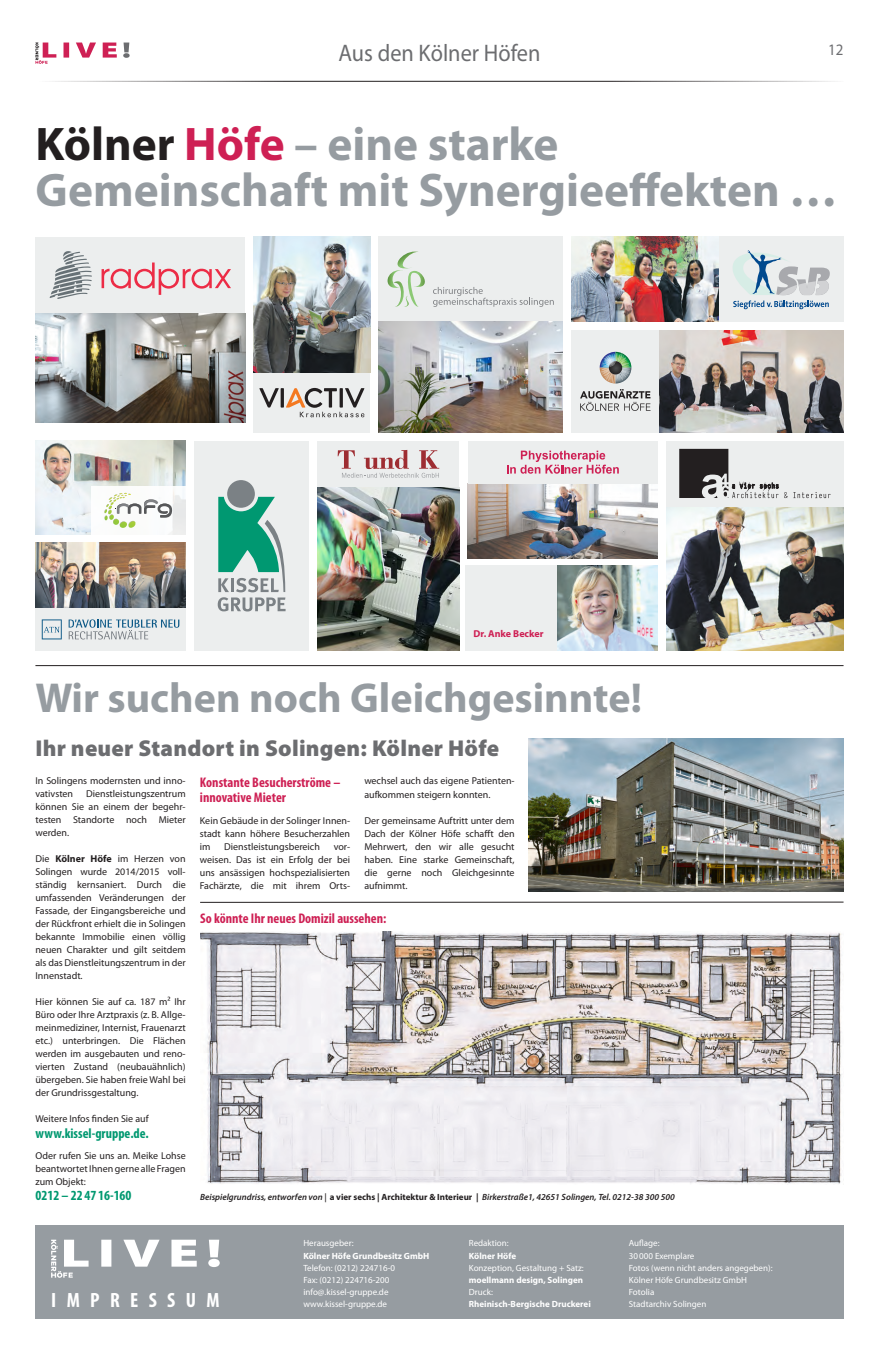
<style>
.page{position:relative;width:879px;height:1361px;background:#fff}
.page>*{position:absolute;margin:0;border:0;box-sizing:border-box;transform-origin:0 0}
.t1{font:700 47.3px/45.5px "Myriad Pro";color:#969ca1}
.t2{font:700 42px "Myriad Pro";color:#969ca1}
.t3{font:24px "Myriad Pro";color:#6c6d70;scale:.93 1}
.t4{font:900 23px "Myriad Pro";letter-spacing:.01em;color:#6c6d70}
.t5{font:700 condensed 20.7px "Myriad Pro";letter-spacing:.5em;color:#fff}
.t6{font:16px "Myriad Pro";color:#6c6d70;scale:.93 1}
.t7{font:700 condensed 14px/15px "Myriad Pro";color:#ce2054}
.t8{font:700 condensed 14px "Myriad Pro";color:#009870}
.t9{font:10px/13px "Myriad Pro";color:#231f20;text-align:justify}
.t10{font:700 10px "Myriad Pro";color:#ce2054}
.t11{font:9px/12.1px "Myriad Pro";color:#fff}
.t12{font:italic 600 9px "Myriad Pro";color:#231f20}
.t13{font:700 9px "Myriad Pro";color:#fff}
.s1{color:#231f20}
.s2{color:#ce2054}
.s3{font-size:47.8px}
.s4{font-weight:700}
.s5{font-weight:700;font-style:normal}
</style>
<div class="page">
<div style="left:35px;top:1225px;width:808px;height:93px;background:#969ca1"></div>
<svg style="left:208px;top:1239px;width:12px;height:28px"></svg>
<svg style="left:51px;top:1239px;width:146px;height:38px"></svg>
<div style="left:35px;top:237px;width:210px;height:76px;background:#eceeee"></div>
<svg style="left:102px;top:262px;width:129px;height:33px"></svg>
<svg style="left:50px;top:251px;width:42px;height:48px"></svg>
<img style="left:35px;top:313px;width:210px;height:109px">
<img style="left:200px;top:931px;width:642px;height:253px">
<img style="left:529px;top:738px;width:314px;height:153px">
<div style="left:254px;top:373px;width:116px;height:59px;background:#eceeee"></div>
<svg style="left:259px;top:388px;width:20px;height:19px"></svg>
<hr style="left:281px;top:388px;width:3px;height:19px;background:#231f20">
<svg style="left:286px;top:388px;width:78px;height:29px"></svg>
<img style="left:254px;top:237px;width:116px;height:136px">
<div style="left:378px;top:237px;width:185px;height:85px;background:#eceeee"></div>
<svg style="left:387px;top:251px;width:38px;height:56px"></svg>
<svg style="left:433px;top:287px;width:121px;height:20px"></svg>
<div style="left:719px;top:237px;width:124px;height:85px;background:#eceeee"></div>
<svg style="left:733px;top:250px;width:97px;height:59px"></svg>
<img style="left:571px;top:237px;width:148px;height:85px">
<img style="left:666px;top:506px;width:177px;height:145px">
<div style="left:666px;top:441px;width:177px;height:65px;background:#eceeee"></div>
<svg style="left:679px;top:449px;width:151px;height:49px"></svg>
<div style="left:571px;top:330px;width:88px;height:102px;background:#eceeee"></div>
<svg style="left:600px;top:352px;width:31px;height:31px"></svg>
<svg style="left:580px;top:389px;width:70px;height:22px"></svg>
<img style="left:659px;top:330px;width:184px;height:102px">
<img style="left:35px;top:441px;width:151px;height:93px">
<div style="left:91px;top:486px;width:95px;height:48px;background:linear-gradient(to right,#fffffe,#f4f5f5)"></div>
<svg style="left:104px;top:493px;width:68px;height:34px"></svg>
<img style="left:35px;top:543px;width:151px;height:65px">
<div style="left:35px;top:608px;width:151px;height:43px;background:#eceeee"></div>
<svg style="left:42px;top:619px;width:20px;height:20px"></svg>
<svg style="left:69px;top:619px;width:110px;height:20px"></svg>
<div style="left:194px;top:441px;width:115px;height:210px;background:#eceeee"></div>
<div style="left:317px;top:441px;width:142px;height:47px;background:#eceeee"></div>
<svg style="left:338px;top:450px;width:101px;height:28px"></svg>
<img style="left:317px;top:488px;width:142px;height:163px">
<img style="left:468px;top:483px;width:190px;height:75px">
<div style="left:468px;top:441px;width:190px;height:42px;background:#eceeee"></div>
<svg style="left:507px;top:451px;width:112px;height:23px"></svg>
<img style="left:556px;top:566px;width:102px;height:85px">
<div style="left:465px;top:566px;width:91px;height:85px;background:#eceeee"></div>
<div style="left:227px;top:480px;width:28px;height:28px;background:#7b8185;border-radius:50%"></div>
<svg style="left:218px;top:497px;width:67px;height:114px"></svg>
<img style="left:378px;top:322px;width:185px;height:110px">
<hr style="left:200px;top:902px;width:643px;height:1px;background:#231f20">
<hr style="left:35px;top:665px;width:808px;height:1px;background:#231f20">
<svg style="left:123px;top:43px;width:7px;height:15px"></svg>
<hr style="left:35px;top:81px;width:808px;height:1px;background:#231f20">
<svg style="left:35px;top:43px;width:82px;height:21px"></svg>
<h3 class="t3" style="left:338px;top:38px;width:219px">Aus den Kölner Höfen</h3>
<h3 class="t6" style="left:828px;top:39px;width:18px">12</h3>
<h1 class="t1" style="left:35px;top:120px;width:803px"><span class="s1">Kölner</span> <span class="s2">Höfe</span> – eine starke<br>Gemeinschaft mit Synergieeffekten <span class="s3">…</span></h1>
<p class="t10" style="left:473px;top:626px;width:71px">Dr. Anke Becker</p>
<h2 class="t2" style="left:35px;top:670px;width:608px">Wir suchen noch Gleichgesinnte!</h2>
<h3 class="t4" style="left:35px;top:733px;width:465px">Ihr neuer Standort in Solingen: Kölner Höfe</h3>
<p class="t9" style="left:35px;top:774px;width:152px">In Solingens modernsten und inno&shy;vativsten</p>
<p class="t9" style="left:35px;top:787px;width:152px;text-indent:51px">Dienstleistungszentrum können Sie an einem der begehr&shy;testen Standorte noch Mieter werden.</p>
<p class="t9" style="left:35px;top:852px;width:152px">Die <span class="s4">Kölner Höfe</span> im Herzen von Solingen wurde 2014/2015 voll&shy;ständig kernsaniert. Durch die umfassenden Veränderungen der Fassade, der Eingangsbereiche und der Rückfront erhielt die in Solingen bekannte Immobilie einen völlig neuen Charakter und gilt seitdem als das Dienstleitungszentrum in der Innenstadt.</p>
<p class="t9" style="left:35px;top:995px;width:152px">Hier können Sie auf ca. 187 m² Ihr Büro oder Ihre Arztpraxis (z. B. Allge&shy;meinmediziner, Internist, Frauenarzt etc.) unterbringen. Die Flächen werden im ausgebauten und reno&shy;vierten Zustand (neubauähnlich) übergeben. Sie haben freie Wahl bei der Grundrissgestaltung.</p>
<p class="t9" style="left:35px;top:1112px;width:115px">Weitere Infos finden Sie auf</p>
<h3 class="t8" style="left:35px;top:1124px;width:115px">www.kissel-gruppe.de.</h3>
<p class="t9" style="left:35px;top:1149px;width:152px">Oder rufen Sie uns an. Meike Lohse beantwortet Ihnen gerne alle Fragen zum Objekt:</p>
<h3 class="t8" style="left:35px;top:1187px;width:98px">0212 – 22 47 16-160</h3>
<h3 class="t7" style="left:200px;top:775px;width:142px">Konstante Besucherströme – innovative Mieter</h3>
<p class="t9" style="left:200px;top:814px;width:152px">Kein Gebäude in der Solinger Innen&shy;stadt kann höhere Besucherzahlen im</p>
<p class="t9" style="left:224px;top:840px;width:97px">Dienstleistungsbereich</p>
<p class="t9" style="left:200px;top:840px;width:152px;text-indent:134px">vor&shy;weisen. Das ist ein Erfolg der bei uns ansässigen hochspezialisierten Fachärzte, die mit ihrem Orts-</p>
<p class="t9" style="left:364px;top:774px;width:152px">wechsel auch das eigene Patienten&shy;aufkommen steigern konnten.</p>
<p class="t9" style="left:364px;top:813px;width:152px">Der gemeinsame Auftritt unter dem Dach der Kölner Höfe schafft den Mehrwert, den wir alle gesucht haben. Eine starke Gemeinschaft, die gerne noch Gleichgesinnte aufnimmt.</p>
<h3 class="t7" style="left:200px;top:911px;width:188px">So könnte Ihr neues Domizil aussehen:</h3>
<p class="t12" style="left:200px;top:1191px;width:476px">Beispielgrundriss, entworfen von | <span class="s5">a vier sechs | Architektur &amp; Interieur |</span> Birkerstraße1, 42651 Solingen, Tel. 0212-38 300 500</p>
<h3 class="t5" style="left:51px;top:1287px;width:170px">IMPRESSUM</h3>
<p class="t11" style="left:303px;top:1237px;width:52px">Herausgeber:</p>
<p class="t13" style="left:303px;top:1249px;width:128px">Kölner Höfe Grundbesitz GmbH</p>
<p class="t11" style="left:303px;top:1261px;width:93px">Telefon: (0212) 224716-0<br>Fax: (0212) 224716-200 info@.kissel-gruppe.de www.kissel-gruppe.de</p>
<p class="t11" style="left:469px;top:1237px;width:41px">Redaktion:</p>
<p class="t13" style="left:469px;top:1249px;width:49px">Kölner Höfe</p>
<p class="t11" style="left:469px;top:1261px;width:117px">Konzeption, Gestaltung + Satz:</p>
<p class="t13" style="left:469px;top:1274px;width:116px">moellmann design, Solingen</p>
<p class="t11" style="left:469px;top:1285px;width:26px">Druck:</p>
<p class="t13" style="left:469px;top:1298px;width:123px">Rheinisch-Bergische Druckerei</p>
<p class="t11" style="left:629px;top:1237px;width:145px">Auflage:<br>30000 Exemplare<br>Fotos (wenn nicht anders angegeben):<br>Kölner Höfe Grundbesitz GmbH<br>Fotolia<br>Stadtarchiv Solingen</p>
</div>
